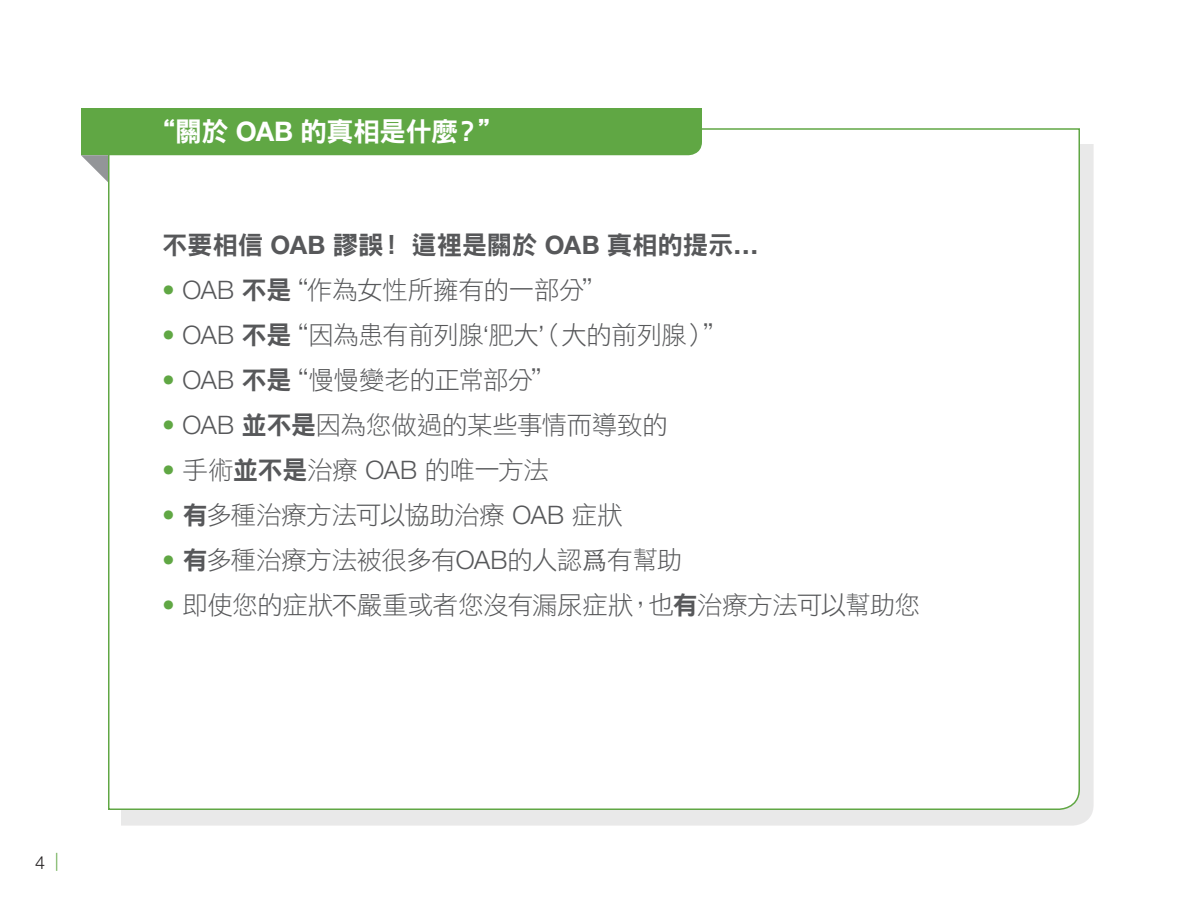
<style>
.page{position:relative;width:1188px;height:918px;background:#fff}
.page>*{position:absolute;margin:0;border:0;box-sizing:border-box;transform-origin:0 0}
.t1{font:27px "DF Hei Std W9";letter-spacing:-.03em;color:#fff}
.P1{font:25.5px "DF Hei Std W3";letter-spacing:-.015em;color:#57585a}
.P1-2{font:25.5px "DF Hei Std W9";letter-spacing:-.01em;color:#57585a}
.t2{font:300 18px "Helvetica Neue LT Std";color:#231f20}
.s1{color:#60a744}
.s2{font-family:"Helvetica Neue LT Std";font-weight:700}
.s3{font-family:"Helvetica Neue LT Std";font-weight:300;color:#60a744}
.s4{font-family:"Helvetica Neue LT Std";font-weight:300}
.s5{font-family:"DF Hei Std W9"}
.s6{font-family:"ST Heiti SC";font-weight:300}
</style>
<div class="page">
<div style="left:121px;top:144px;width:972px;height:682px;background:#e9e9e9"></div>
<div style="left:108px;top:128px;width:972px;height:682px;background:#fff"></div>
<svg style="left:81px;top:108px;width:621px;height:74px;background:#98c586"></svg>
<p class="t2" style="left:35px;top:851px;width:25px">4 <span class="s1">|</span></p>
<h2 class="t1" style="left:148px;top:117px;width:358px">“關於 <span class="s2">OAB</span> 的真相是什麼？”</h2>
<p class="P1-2" style="left:162px;top:232px;width:598px">不要相信 <span class="s2">OAB</span> 謬誤！這裡是關於 <span class="s2">OAB</span> 真相的提示<span class="s2">…</span></p>
<p class="P1" style="left:162px;top:277px;width:447px"><span class="s3">•</span> <span class="s4">OAB</span> <span class="s5">不是</span>“作為女性所擁有的一部分”</p>
<p class="P1" style="left:162px;top:322px;width:568px"><span class="s3">•</span> <span class="s4">OAB</span> <span class="s5">不是</span>“因為患有前列腺<span class="s4">‘</span>肥大<span class="s4">’</span>（大的前列腺）”</p>
<p class="P1" style="left:162px;top:367px;width:396px"><span class="s3">•</span> <span class="s4">OAB</span> <span class="s5">不是</span>“慢慢變老的正常部分”</p>
<p class="P1" style="left:162px;top:412px;width:507px"><span class="s3">•</span> <span class="s4">OAB</span> <span class="s5">並不是</span>因為您做過的某些事情而導致的</p>
<p class="P1" style="left:162px;top:457px;width:389px"><span class="s3">•</span> 手術<span class="s5">並不是</span>治療 <span class="s4">OAB</span> 的唯一方法</p>
<p class="P1" style="left:162px;top:502px;width:462px"><span class="s3">•</span> <span class="s5">有</span>多種治療方法可以協助治療 <span class="s4">OAB</span> 症狀</p>
<p class="P1" style="left:162px;top:547px;width:522px"><span class="s3">•</span> <span class="s5">有</span>多種治療方法被很多有<span class="s4">OAB</span>的人認<span class="s6">爲</span>有幫助</p>
<p class="P1" style="left:162px;top:592px;width:760px"><span class="s3">•</span> 即使您的症狀不嚴重或者您沒有漏尿症狀，也<span class="s5">有</span>治療方法可以幫助您</p>
</div>
